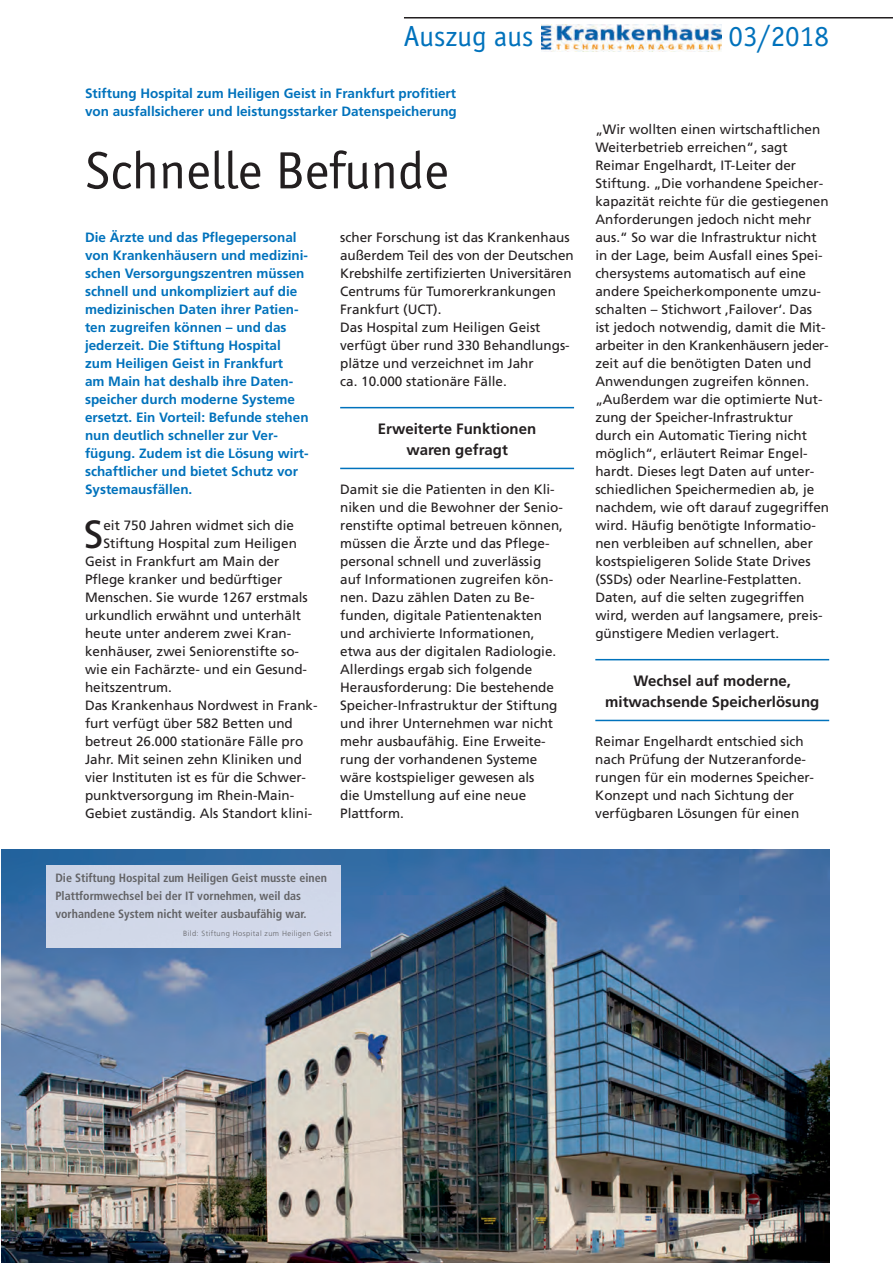
<style>
.page{position:relative;width:893px;height:1263px;background:#fff}
.page>*{position:absolute;margin:0;border:0;box-sizing:border-box;transform-origin:0 0}
.t1{font:54px "Officina Sans";color:#231f20}
.t2{font:39.3px "Frutiger";color:#231f20}
.t3{font:30px "Officina Sans";color:#0072bc}
.t4{font:700 15px/21px "Frutiger";color:#231f20;text-align:center}
.t5{font:13.5px/18px "Frutiger";color:#231f20}
.t6{font:700 13.5px/18px "Frutiger";color:#0072bc}
.t7{font:700 condensed 12px/18px "Frutiger";color:#636366}
.t8{font:300 7.5px "Frutiger";letter-spacing:.055em;color:#636366}
</style>
<div class="page">
<hr style="left:340px;top:407px;width:234px;height:1px;background:#0072bc">
<hr style="left:340px;top:468px;width:234px;height:1px;background:#0072bc">
<hr style="left:595px;top:659px;width:234px;height:1px;background:#0072bc">
<hr style="left:595px;top:720px;width:234px;height:1px;background:#0072bc">
<img style="left:2px;top:849px;width:827px;height:414px">
<div style="left:47px;top:865px;width:293px;height:82px;background:#d0d7e8"></div>
<hr style="left:404px;top:17px;width:489px;height:2px;background:#231f20">
<img style="left:541px;top:25px;width:180px;height:27px">
<h3 class="t3" style="left:404px;top:25px;width:131px">Auszug aus</h3>
<h3 class="t3" style="left:728px;top:25px;width:102px">03/2018</h3>
<p class="t6" style="left:85px;top:86px;width:373px">Stiftung Hospital zum Heiligen Geist in Frankfurt profitiert von ausfallsicherer und leistungsstarker Datenspeicherung</p>
<h1 class="t1" style="left:85px;top:150px;width:365px">Schnelle Befunde</h1>
<p class="t6" style="left:85px;top:230px;width:225px">Die Ärzte und das Pflegepersonal von Krankenhäusern und medizini&shy;schen Versorgungszentren müssen schnell und unkompliziert auf die medizinischen Daten ihrer Patien&shy;ten zugreifen können – und das jederzeit. Die Stiftung Hospital zum Heiligen Geist in Frankfurt<br>am Main hat deshalb ihre Daten - speicher durch moderne Systeme ersetzt. Ein Vorteil: Befunde stehen nun deutlich schneller zur Ver - fügung. Zudem ist die Lösung wirt - schaft licher und bietet Schutz vor<br>Systemausfällen.</p>
<h2 class="t2" style="left:84px;top:519px;width:21px">S</h2>
<p class="t5" style="left:103px;top:518px;width:192px">eit 750 Jahren widmet sich die</p>
<p class="t5" style="left:103px;top:536px;width:195px">Stiftung Hospital zum Heiligen</p>
<p class="t5" style="left:85px;top:554px;width:196px">Geist in Frankfurt am Main der</p>
<p class="t5" style="left:85px;top:572px;width:199px">Pflege kranker und bedürftiger</p>
<p class="t5" style="left:85px;top:590px;width:224px">Menschen. Sie wurde 1267 erstmals</p>
<p class="t5" style="left:85px;top:608px;width:218px">urkundlich erwähnt und unterhält</p>
<p class="t5" style="left:85px;top:626px;width:208px">heute unter anderem zwei Kran -</p>
<p class="t5" style="left:85px;top:644px;width:216px">kenhäuser, zwei Seniorenstifte so-</p>
<p class="t5" style="left:85px;top:662px;width:224px">wie ein Fachärzte- und ein Gesund-</p>
<p class="t5" style="left:85px;top:680px;width:89px">heitszentrum.</p>
<p class="t5" style="left:85px;top:698px;width:234px">Das Krankenhaus Nordwest in Frank-</p>
<p class="t5" style="left:85px;top:716px;width:209px">furt verfügt über 582 Betten und</p>
<p class="t5" style="left:85px;top:734px;width:220px">betreut 26.000 stationäre Fälle pro</p>
<p class="t5" style="left:85px;top:752px;width:219px">Jahr. Mit seinen zehn Kliniken und</p>
<p class="t5" style="left:85px;top:770px;width:223px">vier Instituten ist es für die Schwer-</p>
<p class="t5" style="left:85px;top:788px;width:211px">punktversorgung im Rhein-Main-</p>
<p class="t5" style="left:85px;top:806px;width:229px">Gebiet zuständig. Als Standort klini-</p>
<p class="t5" style="left:340px;top:230px;width:235px">scher Forschung ist das Krankenhaus außerdem Teil des von der Deutschen<br>Krebshilfe zertifizierten Universitären<br>Centrums für Tumorerkrankungen<br>Frankfurt (UCT).<br>Das Hospital zum Heiligen Geist verfügt über rund 330 Behandlungs&shy;plätze und verzeichnet im Jahr<br>ca. 10.000 stationäre Fälle.</p>
<p class="t4" style="left:378px;top:419px;width:160px">Erweiterte Funktionen waren gefragt</p>
<p class="t5" style="left:340px;top:482px;width:224px">Damit sie die Patienten in den Kli - niken und die Bewohner der Senio&shy;renstifte optimal betreuen können, müssen die Ärzte und das Pflege - personal schnell und zuverlässig auf Informationen zugreifen kön&shy;nen. Dazu zählen Daten zu Be - funden, digitale Patientenakten und archivierte Informationen, etwa aus der digitalen Radiologie.<br>Allerdings ergab sich folgende<br>Herausforderung: Die be stehende<br>Speicher-Infrastruktur der Stiftung und ihrer Unternehmen war nicht mehr ausbaufähig. Eine Erweite&shy;rung der vorhandenen Sys teme wäre kostspieliger gewesen als<br>die Umstellung auf eine neue<br>Plattform.</p>
<p class="t7" style="left:55px;top:870px;width:273px">Die Stiftung Hospital zum Heiligen Geist musste einen<br>Plattformwechsel bei der IT vornehmen, weil das vorhandene System nicht weiter ausbaufähig war.</p>
<p class="t8" style="left:183px;top:930px;width:150px">Bild: Stiftung Hospital zum Heiligen Geist</p>
<p class="t5" style="left:595px;top:122px;width:235px">„Wir wollten einen wirtschaftlichen Weiterbetrieb erreichen“, sagt Reimar Engelhardt, IT-Leiter der Stiftung. „Die vorhandene Speicher - kapazität reichte für die gestiegenen Anforderungen jedoch nicht mehr aus.“ So war die Infrastruktur nicht in der Lage, beim Ausfall eines Spei&shy;chersystems automatisch auf eine andere Speicherkomponente um zu - schalten – Stichwort ,Failover‘. Das ist jedoch notwendig, damit die Mit&shy;arbeiter in den Krankenhäusern jeder&shy;zeit auf die benötigten Daten und Anwen dungen zugreifen können. „Außerdem war die optimierte Nut&shy;zung der Speicher-Infrastruktur durch ein Automatic Tiering nicht möglich“, erläutert Reimar Engel&shy;hardt. Dieses legt Daten auf unter&shy;schiedlichen Speichermedien ab, je nachdem, wie oft darauf zugegriffen wird. Häufig benötigte Informatio&shy;nen verbleiben auf schnellen, aber kostspieligeren Solide State Drives (SSDs) oder Nearline-Festplatten.<br>Daten, auf die selten zugegriffen wird, werden auf langsamere, preis&shy;günstigere Medien verlagert.</p>
<p class="t4" style="left:605px;top:671px;width:216px">Wechsel auf moderne, mitwachsende Speicherlösung</p>
<p class="t5" style="left:595px;top:734px;width:220px">Reimar Engelhardt entschied sich nach Prüfung der Nutzeranforde - rungen für ein modernes Speicher-<br>Konzept und nach Sichtung der verfügbaren Lösungen für einen</p>
</div>
